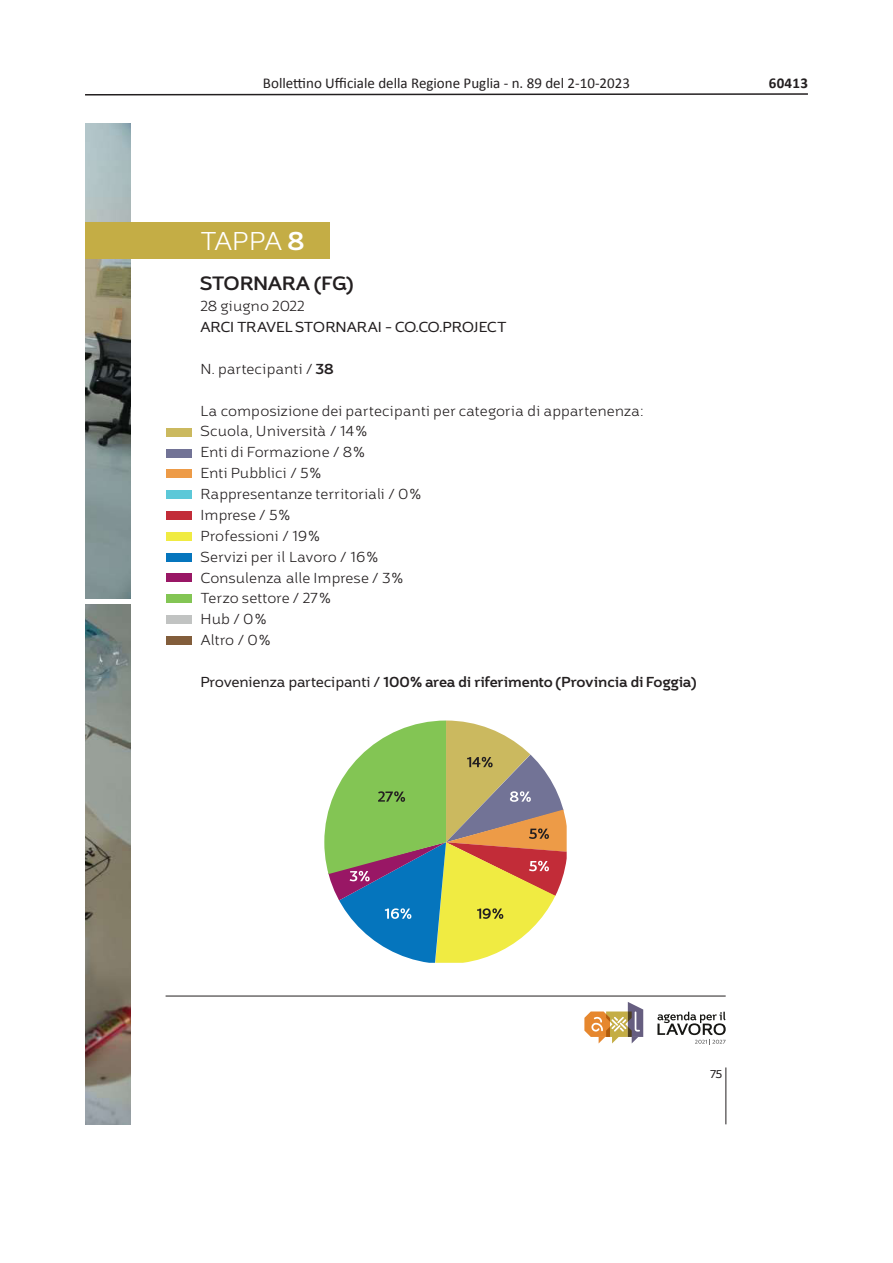
<style>
.page{position:relative;width:893px;height:1263px;background:#fff}
.page>*{position:absolute;margin:0;border:0;box-sizing:border-box;transform-origin:0 0}
.t1{font:300 25.65px "Brisko Sans W01";letter-spacing:-.085em;color:#fff}
.t2{font:700 19.2px "Brisko Sans";letter-spacing:-.015em;color:#231f20}
.t3{font:15px "Calibri";color:#231f20}
.t4{font:700 15px "Calibri";letter-spacing:.015em;color:#231f20}
.t5{font:300 14.4px/20.9px "Brisko Sans W01";letter-spacing:-.06em;color:#231f20}
.t6{font:700 14.4px "Brisko Sans";letter-spacing:-.02em;color:#231f20}
.t7{font:14.4px/20.9px "Brisko Sans W01";letter-spacing:-.04em;color:#231f20}
.t8{font:11.25px "Brisko Sans W01";color:#231f20}
.s1{font-family:"Brisko Sans";font-weight:700}
.s2{font-weight:300}
.s3{font-family:"Brisko Sans W01";font-weight:400}
</style>
<div class="page">
<svg style="left:85px;top:93px;width:723px;height:3px"></svg>
<svg style="left:657px;top:1012px;width:69px;height:33px"></svg>
<svg style="left:584px;top:1002px;width:59px;height:41px"></svg>
<hr style="left:166px;top:996px;width:560px;height:1px;background:#231f20">
<hr style="left:726px;top:1067px;width:1px;height:57px;background:#231f20">
<img style="left:85px;top:604px;width:46px;height:520px">
<img style="left:85px;top:123px;width:46px;height:476px">
<div style="left:166px;top:636px;width:25px;height:8px;background:#825d3b"></div>
<div style="left:166px;top:615px;width:25px;height:9px;background:#c1c3c2"></div>
<div style="left:166px;top:595px;width:25px;height:8px;background:#83c554"></div>
<div style="left:166px;top:428px;width:25px;height:8px;background:#cbb95f"></div>
<div style="left:166px;top:449px;width:25px;height:8px;background:#727396"></div>
<div style="left:166px;top:470px;width:25px;height:8px;background:#ed9b47"></div>
<div style="left:166px;top:491px;width:25px;height:8px;background:#5cc8d8"></div>
<div style="left:166px;top:511px;width:25px;height:8px;background:#c22c38"></div>
<div style="left:166px;top:532px;width:25px;height:8px;background:#f0eb42"></div>
<div style="left:166px;top:553px;width:25px;height:8px;background:#0575bd"></div>
<div style="left:166px;top:574px;width:25px;height:8px;background:#991765"></div>
<div style="left:85px;top:222px;width:245px;height:36px;background:#c4ad45"></div>
<svg style="left:324px;top:720px;width:243px;height:243px"></svg>
<p class="t3" style="left:263px;top:74px;width:369px">Bollettino Ufficiale della Regione Puglia - n. 89 del 2-10-2023</p>
<p class="t4" style="left:769px;top:72px;width:41px">60413</p>
<p class="t1" style="left:200px;top:225px;width:106px">TAPPA <span class="s1">8</span></p>
<p class="t2" style="left:200px;top:276px;width:155px">STORNARA (FG)</p>
<p class="t7" style="left:200px;top:296px;width:308px"><span class="s2">28 giugno 2022<br></span>ARCI TRAVEL STORNARAI - CO.CO.PROJECT</p>
<p class="t5" style="left:200px;top:358px;width:135px">N. partecipanti / <span class="s1">38</span></p>
<p class="t5" style="left:200px;top:400px;width:445px">La composizione dei partecipanti per categoria di appartenenza:<br>Scuola, Università / 14%<br>Enti di Formazione / 8%<br>Enti Pubblici / 5%<br>Rappresentanze territoriali / 0%<br>Imprese / 5%<br>Professioni / 19%<br>Servizi per il Lavoro / 16%<br>Consulenza alle Imprese / 3%<br>Terzo settore / 27%<br>Hub / 0%<br>Altro / 0%</p>
<p class="t6" style="left:200px;top:676px;width:498px"><span class="s3">Provenienza partecipanti /</span> 100% area di riferimento (Provincia di Foggia)</p>
<p class="t8" style="left:710px;top:1067px;width:14px">75</p>
</div>
